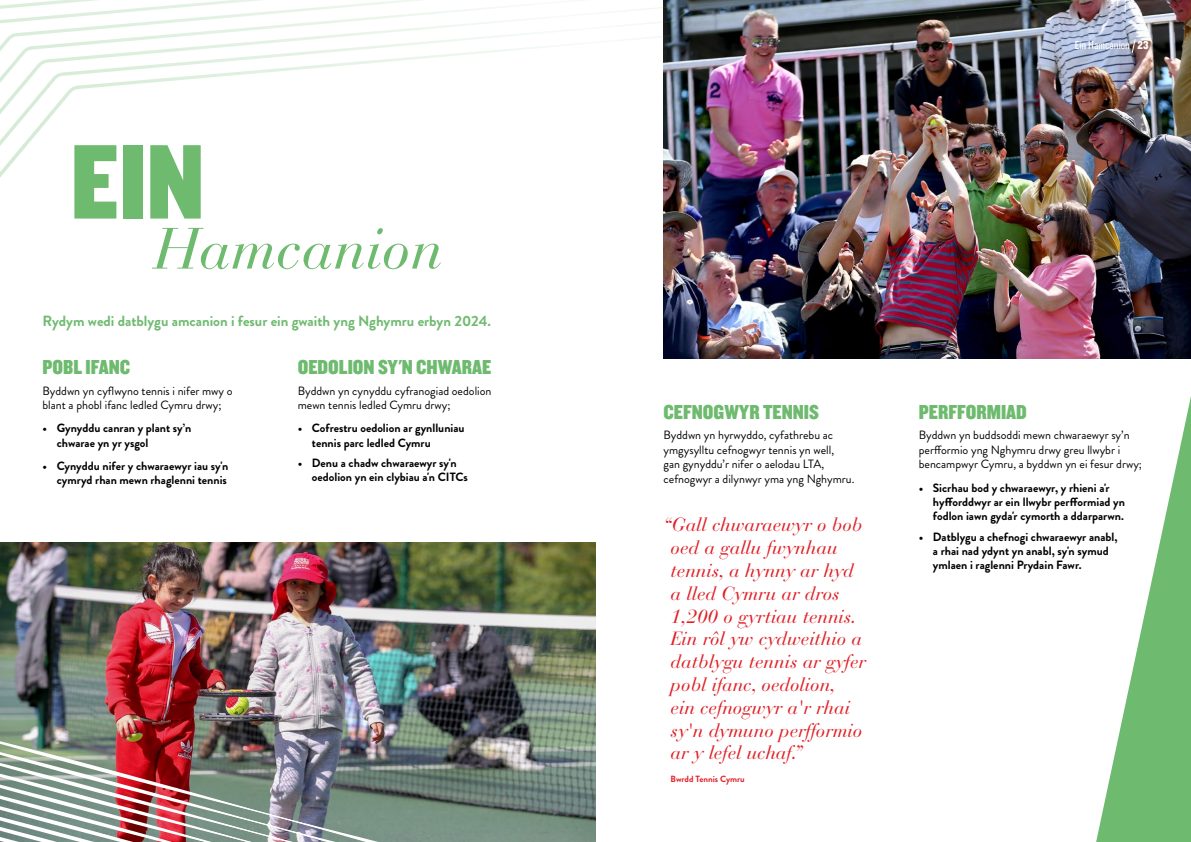
<style>
.page{position:relative;width:1191px;height:842px;background:#fff}
.page>*{position:absolute;margin:0;border:0;box-sizing:border-box;transform-origin:0 0}
.t1{font:110.1px "Knockout 70 Full Welterwt";color:#6eba6f}
.t2{font:italic 57.8px "Bauer Bodoni Std";color:#6eba6f}
.t3{font:21px "Knockout 70 Full Welterwt";color:#6eba6f}
.t4{font:italic 19px/22.8px "Bauer Bodoni Std";color:#df2127}
.t5{font:700 14.8px "Brandon Grotesque";color:#6eba6f}
.t6{font:700 12px/14.4px "Brandon Grotesque";color:#000}
.t7{font:12px/14.4px "Brandon Grotesque";color:#000}
.t8{font:12px "Knockout 29 Junior Ltweight";color:#fff}
.t9{font:700 9px "Brandon Grotesque";color:#df2127}
.s1{font-family:"Knockout 70 Full Welterwt"}
</style>
<div class="page">
<img style="left:0;top:543px;width:595px;height:299px">
<img style="left:663px;top:0;width:528px;height:359px">
<img style="left:0;top:728px;width:487px;height:114px">
<img style="left:663px;top:0;width:435px;height:210px">
<img style="left:0;top:0;width:1095px;height:178px">
<svg style="left:1096px;top:396px;width:95px;height:446px"></svg>
<svg style="left:1131px;top:39px;width:4px;height:14px"></svg>
<h1 class="t1" style="left:71px;top:111px;width:135px">EIN</h1>
<h2 class="t2" style="left:154px;top:214px;width:290px">Hamcanion</h2>
<p class="t5" style="left:43px;top:310px;width:450px">Rydym wedi datblygu amcanion i fesur ein gwaith yng Nghymru erbyn 2024.</p>
<h3 class="t3" style="left:43px;top:354px;width:89px">POBL IFANC</h3>
<p class="t7" style="left:43px;top:383px;width:191px">Byddwn yn cyflwyno tennis i nifer mwy o blant a phobl ifanc ledled Cymru drwy;</p>
<p class="t6" style="left:57px;top:421px;width:136px;text-indent:-14px">• Gynyddu canran y plant sy’n chwarae yn yr ysgol</p>
<p class="t6" style="left:43px;top:458px;width:187px;text-align:right">• Cynyddu nifer y chwaraewyr iau sy'n cymryd rhan mewn rhaglenni tennis</p>
<h3 class="t3" style="left:298px;top:354px;width:195px">OEDOLION SY'N CHWARAE</h3>
<p class="t7" style="left:298px;top:383px;width:195px">Byddwn yn cynyddu cyfranogiad oedolion mewn tennis ledled Cymru drwy;</p>
<p class="t6" style="left:312px;top:421px;width:154px;text-indent:-14px">• Cofrestru oedolion ar gynlluniau tennis parc ledled Cymru</p>
<p class="t6" style="left:312px;top:456px;width:157px;text-indent:-14px">• Denu a chadw chwaraewyr sy'n oedolion yn ein clybiau a'n CITCs</p>
<p class="t8" style="left:1074px;top:37px;width:75px">Ein Hamcanion <span class="s1">23</span></p>
<h3 class="t3" style="left:663px;top:399px;width:157px">CEFNOGWYR TENNIS</h3>
<p class="t7" style="left:663px;top:428px;width:192px">Byddwn yn hyrwyddo, cyfathrebu ac ymgysylltu cefnogwyr tennis yn well,<br>gan gynyddu’r nifer o aelodau LTA, cefnogwyr a dilynwyr yma yng Nghymru.</p>
<p class="t4" style="left:670px;top:514px;width:197px;text-indent:-7px">“Gall chwaraewyr o bob oed a gallu fwynhau tennis, a hynny ar hyd a lled Cymru ar dros<br>1,200 o gyrtiau tennis.<br>Ein rôl yw cydweithio a datblygu tennis ar gyfer pobl ifanc, oedolion,<br>ein cefnogwyr a'r rhai sy'n dymuno perfformio ar y lefel uchaf.”</p>
<p class="t9" style="left:670px;top:772px;width:76px">Bwrdd Tennis Cymru</p>
<h3 class="t3" style="left:918px;top:399px;width:110px">PERFFORMIAD</h3>
<p class="t7" style="left:918px;top:428px;width:225px">Byddwn yn buddsoddi mewn chwaraewyr sy’n perfformio yng Nghymru drwy greu llwybr i bencampwyr Cymru, a byddwn yn ei fesur drwy;</p>
<p class="t6" style="left:933px;top:480px;width:193px;text-indent:-14px">• Sicrhau bod y chwaraewyr, y rhieni a'r hyfforddwyr ar ein llwybr perfformiad yn fodlon iawn gyda'r cymorth a ddarparwn.</p>
<p class="t6" style="left:933px;top:529px;width:186px;text-indent:-14px">• Datblygu a chefnogi chwaraewyr anabl, a rhai nad ydynt yn anabl, sy'n symud ymlaen i raglenni Prydain Fawr.</p>
</div>
